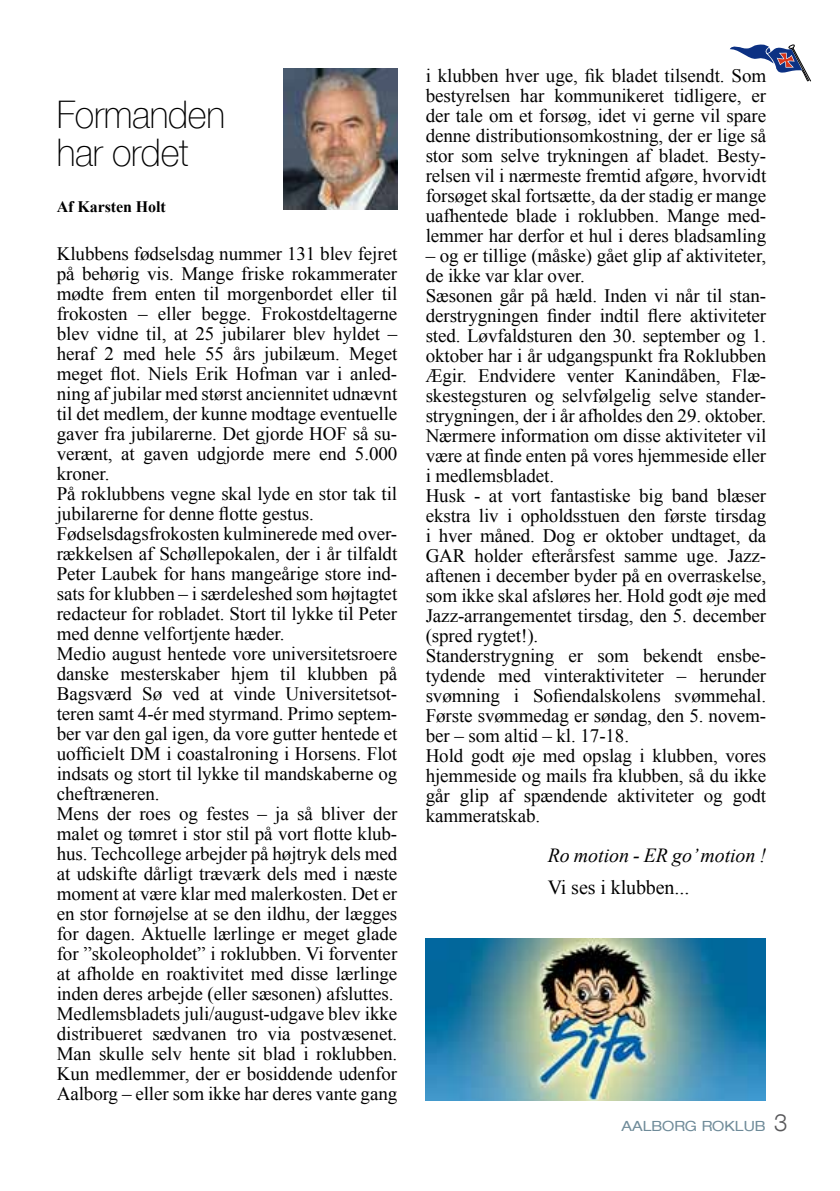
<style>
.page{position:relative;width:840px;height:1191px;background:#fff}
.page>*{position:absolute;margin:0;border:0;box-sizing:border-box;transform-origin:0 0}
.t1{font:100 38px/38px "Helvetica Neue LT Com";letter-spacing:-.01em;color:#000;scale:.95 1}
.t2{font:italic 20px "Times New Roman";letter-spacing:-.005em;color:#000}
.t3{font:20px "Times New Roman";letter-spacing:-.005em;color:#000}
.t4{font:19px/20px "Times New Roman";letter-spacing:-.005em;color:#000}
.t5{font:700 16px "Times New Roman";letter-spacing:-.005em;color:#000}
.t6{font:expanded 14px "Helvetica Neue LT Com";letter-spacing:-.005em;color:#6f8b99}
.s1{font-weight:300;font-stretch:normal;font-size:24px;color:#58585a}
</style>
<div class="page">
<svg style="left:730px;top:44px;width:80px;height:38px"></svg>
<img style="left:283px;top:68px;width:114px;height:141px">
<img style="left:425px;top:938px;width:340px;height:162px">
<h1 class="t1" style="left:57px;top:95px;width:179px">Formanden har ordet</h1>
<p class="t5" style="left:57px;top:195px;width:111px">Af Karsten Holt</p>
<p class="t4" style="left:57px;top:243px;width:342px">Klubbens fødselsdag nummer 131 blev fejret på behørig vis. Mange friske rokammerater mødte frem enten til morgenbordet eller til frokosten – eller begge. Frokostdeltagerne blev vidne til, at 25 jubilarer blev hyldet – heraf 2 med hele 55 års jubilæum. Meget meget flot. Niels Erik Hofman var i anled&shy;ning af jubilar med størst anciennitet udnævnt til det medlem, der kunne modtage eventuelle gaver fra jubilarerne. Det gjorde HOF så su&shy;verænt, at gaven udgjorde mere end 5.000 kroner.<br>På roklubbens vegne skal lyde en stor tak til jubilarerne for denne flotte gestus.<br>Fødselsdagsfrokosten kulminerede med over&shy;rækkelsen af Schøllepokalen, der i år tilfaldt Peter Laubek for hans mangeårige store ind&shy;sats for klubben – i særdeleshed som højtagtet redacteur for robladet. Stort til lykke til Peter med denne velfortjente hæder.<br>Medio august hentede vore universitetsroere danske mesterskaber hjem til klubben på Bagsværd Sø ved at vinde Universitetsot&shy;teren samt 4-ér med styrmand. Primo septem&shy;ber var den gal igen, da vore gutter hentede et uofficielt DM i coastalroning i Horsens. Flot indsats og stort til lykke til mandskaberne og cheftræneren.<br>Mens der roes og festes – ja så bliver der malet og tømret i stor stil på vort flotte klub&shy;hus. Techcollege arbejder på højtryk dels med at udskifte dårligt træværk dels med i næste moment at være klar med malerkosten. Det er en stor fornøjelse at se den ildhu, der lægges for dagen. Aktuelle lærlinge er meget glade for ”skoleopholdet” i roklubben. Vi forventer at afholde en roaktivitet med disse lærlinge inden deres arbejde (eller sæsonen) afsluttes.<br>Medlemsbladets juli/august-udgave blev ikke distribueret sædvanen tro via postvæsenet.<br>Man skulle selv hente sit blad i roklubben.<br>Kun medlemmer, der er bosiddende udenfor Aalborg – eller som ikke har deres vante gang</p>
<p class="t4" style="left:425px;top:65px;width:342px;text-align:justify">i klubben hver uge, fik bladet tilsendt. Som bestyrelsen har kommunikeret tidligere, er der tale om et forsøg, idet vi gerne vil spare denne distributionsomkostning, der er lige så stor som selve trykningen af bladet. Besty&shy;relsen vil i nærmeste fremtid afgøre, hvorvidt forsøget skal fortsætte, da der stadig er mange uafhentede blade i roklubben. Mange med&shy;lemmer har derfor et hul i deres bladsamling</p>
<p class="t4" style="left:425px;top:245px;width:342px">– og er tillige (måske) gået glip af aktiviteter, de ikke var klar over.<br>Sæsonen går på hæld. Inden vi når til stan&shy;derstrygningen finder indtil flere aktiviteter sted. Løvfaldsturen den 30. september og 1. oktober har i år udgangspunkt fra Roklubben Ægir. Endvidere venter Kanindåben, Flæ&shy;skestegsturen og selvfølgelig selve stander&shy;strygningen, der i år afholdes den 29. oktober.<br>Nærmere information om disse aktiviteter vil være at finde enten på vores hjemmeside eller i medlemsbladet.<br>Husk - at vort fantastiske big band blæser ekstra liv i opholdsstuen den første tirsdag i hver måned. Dog er oktober undtaget, da GAR holder efterårsfest samme uge. Jazz&shy;aftenen i december byder på en overraskelse, som ikke skal afsløres her. Hold godt øje med Jazz-arrangementet tirsdag, den 5. december (spred rygtet!).<br>Standerstrygning er som bekendt ensbe&shy;tydende med vinteraktiviteter – herunder svømning i Sofiendalskolens svømmehal.<br>Første svømmedag er søndag, den 5. novem&shy;ber – som altid – kl. 17-18.<br>Hold godt øje med opslag i klubben, vores hjemmeside og mails fra klubben, så du ikke går glip af spændende aktiviteter og godt kammeratskab.</p>
<p class="t2" style="left:547px;top:841px;width:220px">Ro motion - ER go’motion !</p>
<p class="t3" style="left:547px;top:873px;width:143px">Vi ses i klubben...</p>
<p class="t6" style="left:621px;top:1117px;width:167px">AALBORG ROKLUB <span class="s1">3</span></p>
</div>
